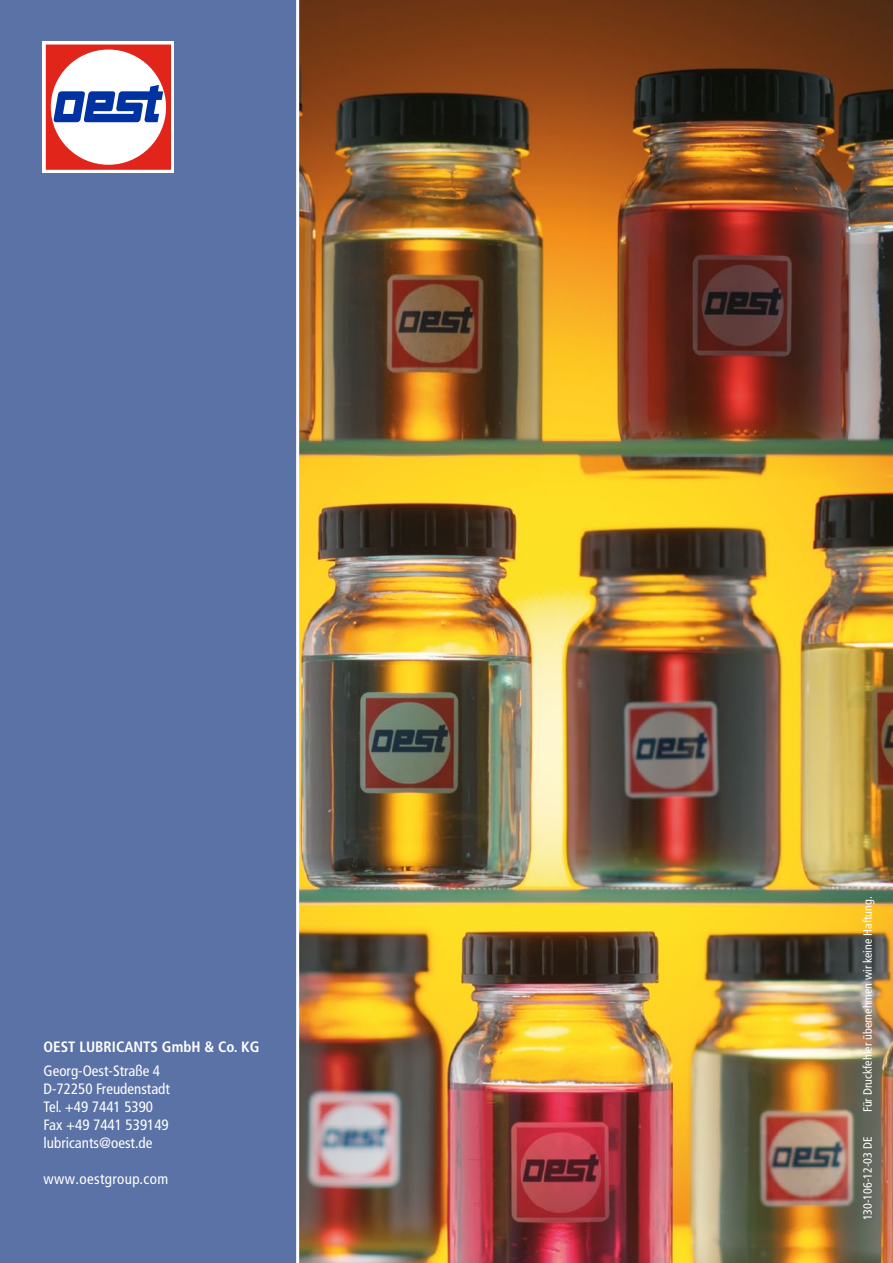
<style>
.page{position:relative;width:893px;height:1263px;background:#fff}
.page>*{position:absolute;margin:0;border:0;box-sizing:border-box;transform-origin:0 0}
.t1{font:condensed 15px/18px "Frutiger LT Pro";color:#fff}
.t2{font:700 condensed 15px "Frutiger LT Std";color:#fff}
.t3{font:condensed 15px "Frutiger LT Pro";letter-spacing:.025em;color:#fff}
.t4{font:condensed 12px "Frutiger LT Pro";color:#fff}
</style>
<div class="page">
<img style="left:299px;top:0;width:594px;height:1263px">
<div style="left:0;top:0;width:297px;height:1263px;background:#5a72a6"></div>
<svg style="left:43px;top:41px;width:131px;height:132px"></svg>
<svg style="left:46px;top:45px;width:125px;height:125px"></svg>
<p class="t2" style="left:44px;top:1038px;width:217px">OEST LUBRICANTS GmbH &amp; Co. KG</p>
<p class="t1" style="left:44px;top:1062px;width:128px">Georg-Oest-Straße 4<br>D-72250 Freudenstadt<br>Tel. +49 7441 5390<br>Fax +49 7441 539149 lubricants@oest.de</p>
<p class="t3" style="left:44px;top:1170px;width:126px">www.oestgroup.com</p>
<p class="t4" style="left:861px;top:1112px;width:218px;rotate:-90deg">Für Druckfehler übernehmen wir keine Haftung.</p>
<p class="t4" style="left:861px;top:1220px;width:85px;rotate:-90deg">130-106-12-03 DE</p>
</div>
